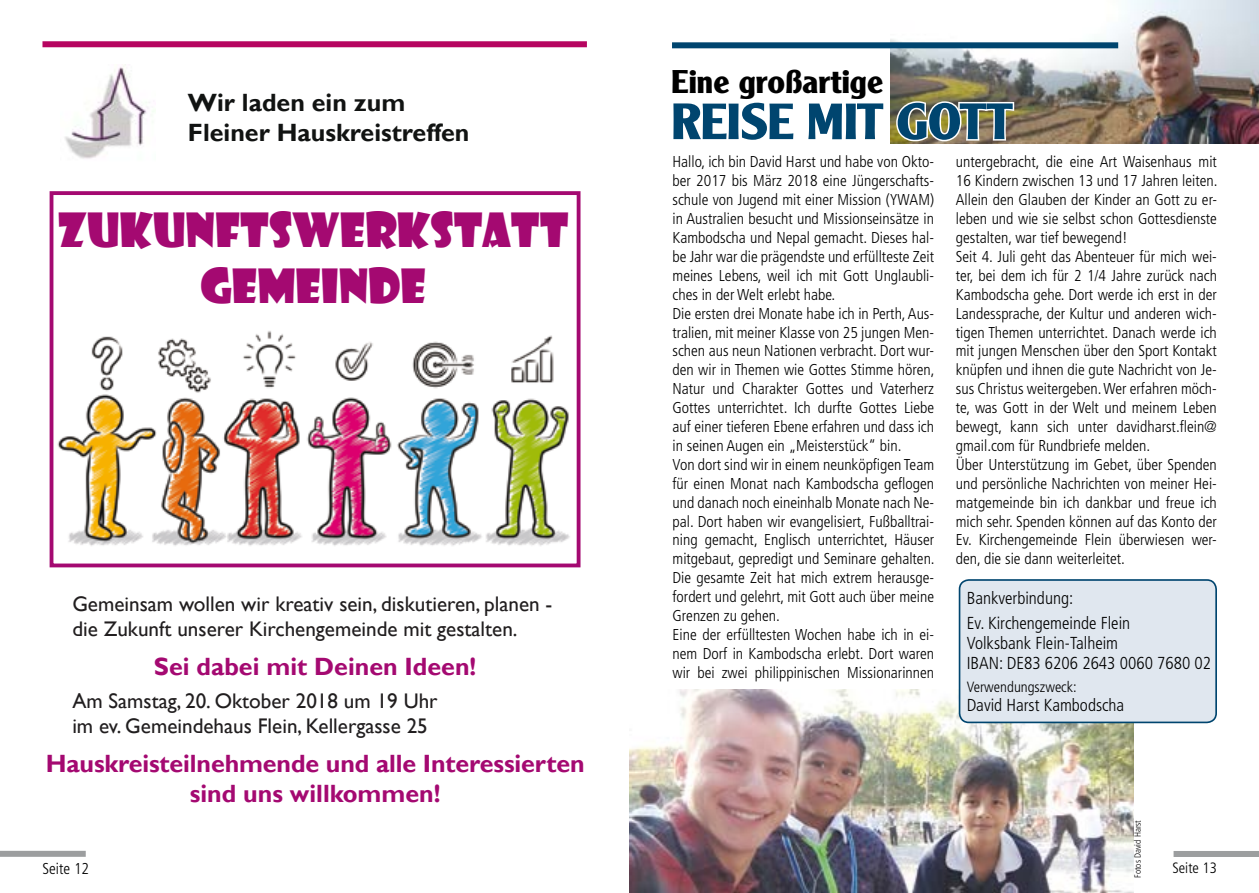
<style>
.page{position:relative;width:1259px;height:893px;background:#fff}
.page>*{position:absolute;margin:0;border:0;box-sizing:border-box;transform-origin:0 0}
.t1{font:800 51px "Clearface Gothic BQ";letter-spacing:.01em;color:#00456f}
.t2{font:46.05px/55.3px "Showcard Gothic";color:#a40971;text-align:center}
.t3{font:800 33px "Clearface Gothic BQ";letter-spacing:.02em;color:#000}
.t4{font:700 24.9px/30px "Gill Sans";letter-spacing:-.005em;color:#a40971;text-align:center}
.t5{font:700 24.9px/30px "Gill Sans";color:#111312}
.t6{font:21.15px/25.3px "Gill Sans";color:#211e1f}
.t7{font:300 condensed 17.4px/24.8px "Frutiger";color:#000}
.t8{font:300 condensed 15.75px/18.9px "Frutiger";color:#000}
.t9{font:300 condensed 15px "Frutiger";color:#000}
.t10{font:300 condensed 14.85px "Frutiger";color:#000}
.t11{font:300 condensed 9px "Frutiger";color:#000}
</style>
<div class="page">
<img style="left:629px;top:690px;width:505px;height:203px">
<img style="left:890px;top:0;width:369px;height:143px">
<img style="left:894px;top:99px;width:121px;height:45px">
<div style="left:672px;top:42px;width:446px;height:6px;background:#00456f"></div>
<div style="left:959px;top:580px;width:257px;height:142px;background:#e0e7ef;border-radius:9px"></div>
<div style="left:958px;top:579px;width:259px;height:144px;border:2px solid #00456f;border-radius:9px"></div>
<div style="left:42px;top:41px;width:545px;height:6px;background:#b60560"></div>
<img style="left:65px;top:66px;width:90px;height:93px">
<img style="left:49px;top:328px;width:532px;height:219px">
<div style="left:50px;top:191px;width:530px;height:376px;border:4px solid #a40971"></div>
<div style="left:0;top:851px;width:86px;height:6px;background:#9c9e9f"></div>
<div style="left:1173px;top:851px;width:86px;height:6px;background:#9c9e9f"></div>
<h3 class="t5" style="left:188px;top:88px;width:283px">Wir laden ein zum<br>Fleiner Hauskreistreffen</h3>
<h2 class="t2" style="left:58px;top:201px;width:512px">ZUKUNFTSWERKSTATT<br>GEMEINDE</h2>
<h3 class="t6" style="left:72px;top:592px;width:481px">Gemeinsam wollen wir kreativ sein, diskutieren, planen - die Zukunft unserer Kirchengemeinde mit gestalten.</h3>
<h3 class="t4" style="left:154px;top:652px;width:324px">Sei dabei mit Deinen Ideen!</h3>
<h3 class="t6" style="left:72px;top:689px;width:367px">Am Samstag, 20. Oktober 2018 um 19 Uhr im ev. Gemeindehaus Flein, Kellergasse 25</h3>
<h3 class="t4" style="left:46px;top:749px;width:540px">Hauskreisteilnehmende und alle Interessierten sind uns willkommen!</h3>
<h3 class="t3" style="left:671px;top:62px;width:212px">Eine großartige</h3>
<h1 class="t1" style="left:671px;top:92px;width:342px">REISE MIT GOTT</h1>
<p class="t8" style="left:956px;top:153px;width:263px">untergebracht, die eine Art Waisenhaus mit 16 Kindern zwischen 13 und 17 Jahren leiten.<br>Allein den Glauben der Kinder an Gott zu er&shy;leben und wie sie selbst schon Gottesdienste gestalten, war tief bewegend!<br>Seit 4. Juli geht das Abenteuer für mich wei&shy;ter, bei dem ich für 2 1/4 Jahre zurück nach Kambodscha gehe. Dort werde ich erst in der Landessprache, der Kultur und anderen wich&shy;tigen Themen unterrichtet. Danach werde ich mit jungen Menschen über den Sport Kontakt knüpfen und ihnen die gute Nachricht von Je&shy;sus Christus weitergeben. Wer erfahren möch&shy;te, was Gott in der Welt und meinem Leben bewegt, kann sich unter davidharst.flein@ gmail.com für Rundbriefe melden.<br>Über Unterstützung im Gebet, über Spenden und persönliche Nachrichten von meiner Hei&shy;matgemeinde bin ich dankbar und freue ich mich sehr. Spenden können auf das Konto der Ev. Kirchengemeinde Flein überwiesen wer&shy;den, die sie dann weiterleitet.</p>
<p class="t7" style="left:966px;top:586px;width:165px">Bankverbindung:<br>Ev. Kirchengemeinde Flein</p>
<p class="t7" style="left:966px;top:633px;width:246px;line-height:19.8px">Volksbank Flein-Talheim<br>IBAN: DE83 6206 2643 0060 7680 02</p>
<p class="t10" style="left:966px;top:678px;width:111px">Verwendungszweck:</p>
<p class="t7" style="left:966px;top:693px;width:159px">David Harst Kambodscha</p>
<p class="t8" style="left:672px;top:153px;width:264px">Hallo, ich bin David Harst und habe von Okto&shy;ber 2017 bis März 2018 eine Jüngerschafts&shy;schule von Jugend mit einer Mission (YWAM) in Australien besucht und Missionseinsätze in Kambodscha und Nepal gemacht. Dieses hal&shy;be Jahr war die prägendste und erfüllteste Zeit meines Lebens, weil ich mit Gott Unglaubli&shy;ches in der Welt erlebt habe.<br>Die ersten drei Monate habe ich in Perth, Aus&shy;tralien, mit meiner Klasse von 25 jungen Men&shy;schen aus neun Nationen verbracht. Dort wur&shy;den wir in Themen wie Gottes Stimme hören, Natur und Charakter Gottes und Vaterherz Gottes unterrichtet. Ich durfte Gottes Liebe auf einer tieferen Ebene erfahren und dass ich in seinen Augen ein „Meisterstück“ bin.<br>Von dort sind wir in einem neunköpfigen Team für einen Monat nach Kambodscha geflogen und danach noch eineinhalb Monate nach Ne&shy;pal. Dort haben wir evangelisiert, Fußballtrai&shy;ning gemacht, Englisch unterrichtet, Häuser mitgebaut, gepredigt und Seminare gehalten.<br>Die gesamte Zeit hat mich extrem herausge&shy;fordert und gelehrt, mit Gott auch über meine Grenzen zu gehen.<br>Eine der erfülltesten Wochen habe ich in ei&shy;nem Dorf in Kambodscha erlebt. Dort waren wir bei zwei philippinischen Missionarinnen</p>
<p class="t11" style="left:1132px;top:877px;width:59px;rotate:-90deg">Fotos David Harst</p>
<p class="t8" style="left:43px;top:859px;width:48px">Seite 12</p>
<p class="t9" style="left:1172px;top:860px;width:46px">Seite 13</p>
</div>
